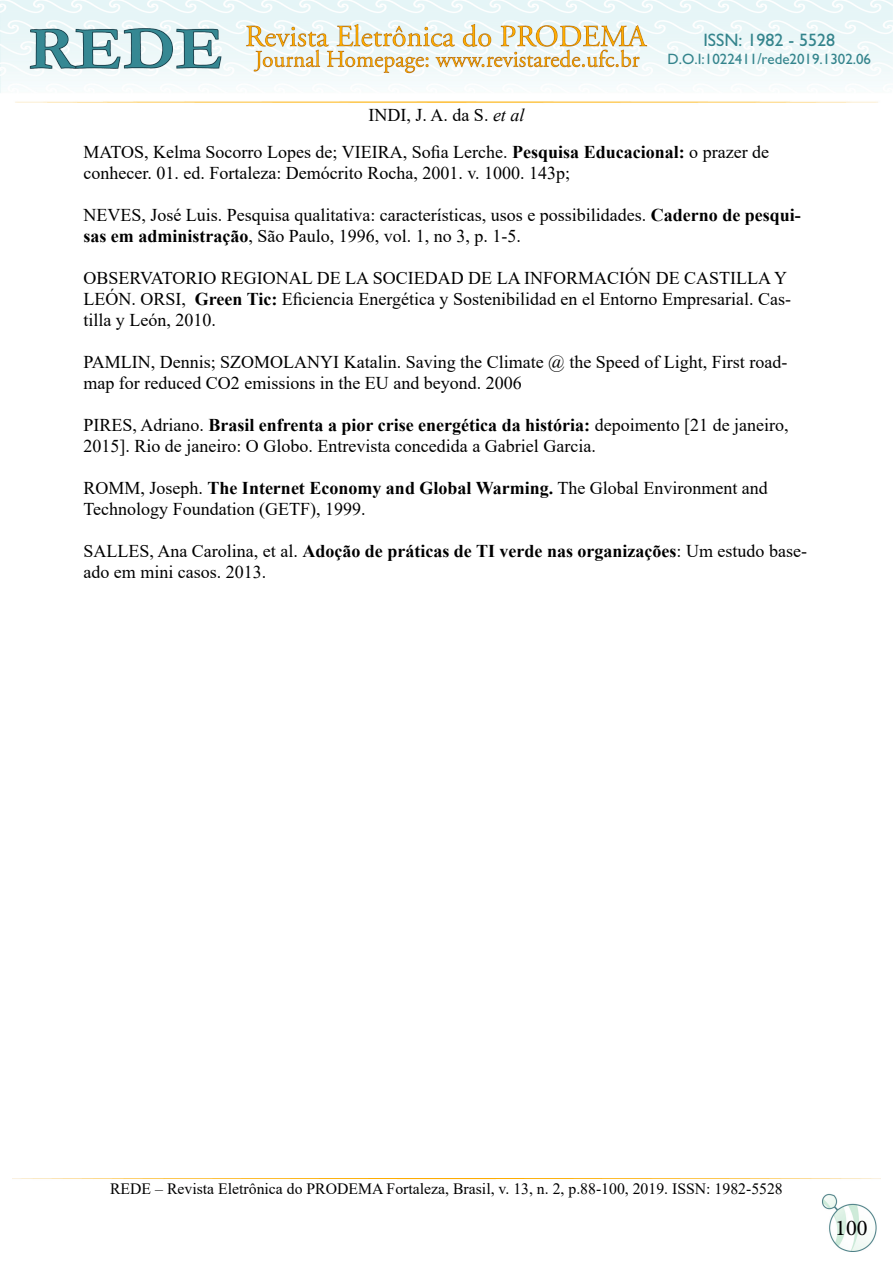
<style>
.page{position:relative;width:893px;height:1263px;background:#fff}
.page>*{position:absolute;margin:0;border:0;box-sizing:border-box;transform-origin:0 0}
.t1{font:22.5px "Minion Pro";color:#000}
.t2{font:18px/21px "Times New Roman";color:#000}
.t3{font:18px "M Gill Sans";color:#34848c}
.t4{font:15.75px "Times New Roman";color:#000}
.t5{font:15px "M Gill Sans";color:#34848c}
.s1{font-style:italic}
.s2{font-weight:700}
</style>
<div class="page">
<img style="left:13px;top:1178px;width:867px;height:73px">
<img style="left:0;top:0;width:893px;height:103px">
<p class="t2" style="left:368px;top:104px;width:157px">INDI, J. A. da S. <span class="s1">et al</span></p>
<p class="t3" style="left:703px;top:30px;width:133px">ISSN: 1982 - 5528</p>
<p class="t5" style="left:668px;top:51px;width:205px">D.O.I:1022411/rede2019.1302.06</p>
<p class="t2" style="left:83px;top:141px;width:687px">MATOS, Kelma Socorro Lopes de; VIEIRA, Sofia Lerche. <span class="s2">Pesquisa Educacional:</span> o prazer de conhecer. 01. ed. Fortaleza: Demócrito Rocha, 2001. v. 1000. 143p;</p>
<p class="t2" style="left:83px;top:204px;width:719px">NEVES, José Luis. Pesquisa qualitativa: características, usos e possibilidades. <span class="s2">Caderno de pesqui&shy;sas em administração</span>, São Paulo, 1996, vol. 1, no 3, p. 1-5.</p>
<p class="t2" style="left:83px;top:267px;width:709px">OBSERVATORIO REGIONAL DE LA SOCIEDAD DE LA INFORMACIÓN DE CASTILLA Y<br>LEÓN. ORSI, <span class="s2">Green Tic:</span> Eficiencia Energética y Sostenibilidad en el Entorno Empresarial. Cas&shy;tilla y León, 2010.</p>
<p class="t2" style="left:83px;top:351px;width:705px">PAMLIN, Dennis; SZOMOLANYI Katalin. Saving the Climate @ the Speed of Light, First road&shy;map for reduced CO2 emissions in the EU and beyond. 2006</p>
<p class="t2" style="left:83px;top:414px;width:707px">PIRES, Adriano. <span class="s2">Brasil enfrenta a pior crise energética da história:</span> depoimento [21 de janeiro,<br>2015]. Rio de janeiro: O Globo. Entrevista concedida a Gabriel Garcia.</p>
<p class="t2" style="left:83px;top:477px;width:686px">ROMM, Joseph. <span class="s2">The Internet Economy and Global Warming.</span> The Global Environment and<br>Technology Foundation (GETF), 1999.</p>
<p class="t2" style="left:83px;top:540px;width:725px">SALLES, Ana Carolina, et al. <span class="s2">Adoção de práticas de TI verde nas organizações</span>: Um estudo base&shy;ado em mini casos. 2013.</p>
<p class="t4" style="left:110px;top:1178px;width:674px">REDE – Revista Eletrônica do PRODEMA Fortaleza, Brasil, v. 13, n. 2, p.88-100, 2019. ISSN: 1982-5528</p>
<p class="t1" style="left:835px;top:1212px;width:34px">100</p>
</div>
